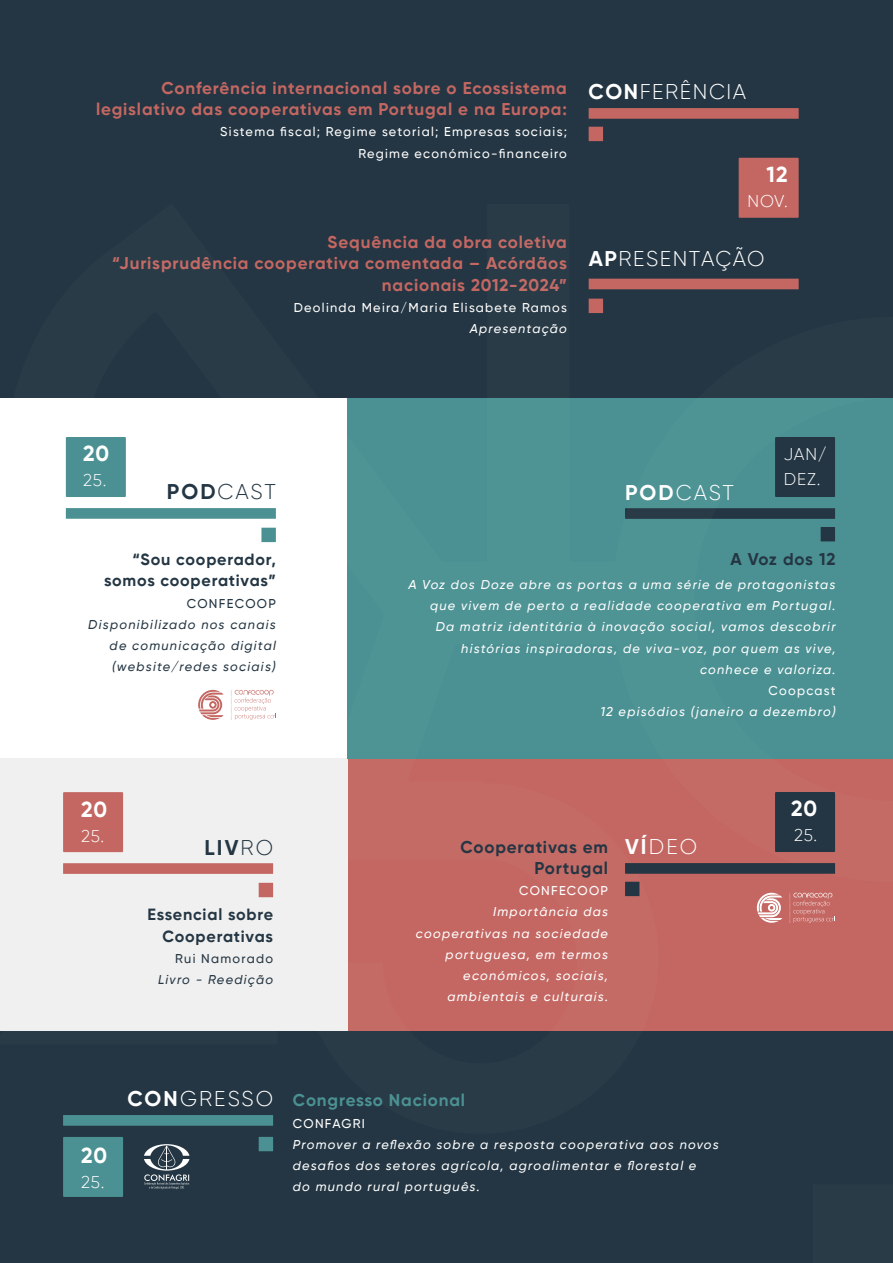
<style>
.page{position:relative;width:893px;height:1263px;background:#fff}
.page>*{position:absolute;margin:0;border:0;box-sizing:border-box;transform-origin:0 0}
.t1{font:700 21.75px "Gilroy";letter-spacing:.04em;color:#fff}
.t2{font:300 21.3px "Gilroy";letter-spacing:.075em;color:#fff}
.t3{font:300 21.3px "Gilroy";color:#243643}
.t4{font:700 21.3px "Gilroy";color:#243643}
.t5{font:700 16.95px/21.3px "Gilroy";letter-spacing:.05em;color:#c46762;text-align:right}
.t6{font:700 16.95px/21.3px "Gilroy";letter-spacing:.05em;color:#243643;text-align:right}
.t7{font:300 16.95px/24.9px "Gilroy";letter-spacing:.045em;color:#fff}
.t8{font:700 16.95px "Gilroy";letter-spacing:.05em;color:#4b9193}
.t9{font:700 16.2px/21.3px "Gilroy";letter-spacing:.05em;color:#243643;text-align:right}
.t10{font:italic 500 12.75px/21.3px "Gilroy";letter-spacing:.1em;color:#fff;text-align:right}
.t11{font:500 12.75px/21.3px "Gilroy";letter-spacing:.1em;color:#fff;text-align:right}
.t12{font:italic 500 12.75px/21.3px "Gilroy";letter-spacing:.1em;color:#243643;text-align:justify}
.t13{font:500 12.75px "Gilroy";letter-spacing:.1em;color:#243643}
.s1{font-weight:700}
.s2{font-weight:300}
</style>
<div class="page">
<div style="left:348px;top:758px;width:545px;height:292px;background:#c46762"></div>
<div style="left:0;top:1032px;width:893px;height:231px;background:#243643"></div>
<div style="left:348px;top:391px;width:545px;height:367px;background:#4b9193"></div>
<div style="left:0;top:0;width:893px;height:397px;background:#243643"></div>
<div style="left:739px;top:158px;width:60px;height:60px;background:#c46762"></div>
<svg style="left:589px;top:108px;width:210px;height:11px;background:#be6560"></svg>
<svg style="left:589px;top:127px;width:14px;height:14px"></svg>
<div style="left:589px;top:279px;width:210px;height:10px;background:#c46762"></div>
<svg style="left:589px;top:299px;width:14px;height:14px"></svg>
<svg style="left:0;top:689px;width:293px;height:343px;fill:#f0f0f0"></svg>
<svg style="left:300px;top:562px;width:358px;height:470px"></svg>
<svg style="left:613px;top:397px;width:280px;height:485px"></svg>
<div style="left:66px;top:437px;width:60px;height:60px;background:#4b9193"></div>
<svg style="left:66px;top:508px;width:210px;height:11px;background:#509496"></svg>
<svg style="left:261px;top:528px;width:15px;height:14px"></svg>
<div style="left:775px;top:792px;width:60px;height:60px;background:#243643"></div>
<svg style="left:625px;top:863px;width:210px;height:11px;background:#283743"></svg>
<svg style="left:625px;top:882px;width:14px;height:14px"></svg>
<svg style="left:231px;top:690px;width:46px;height:30px"></svg>
<svg style="left:198px;top:690px;width:26px;height:30px"></svg>
<svg style="left:790px;top:893px;width:45px;height:30px"></svg>
<svg style="left:757px;top:893px;width:25px;height:30px"></svg>
<div style="left:63px;top:792px;width:60px;height:60px;background:#c46762"></div>
<svg style="left:63px;top:863px;width:210px;height:11px;background:#c56b66"></svg>
<svg style="left:259px;top:883px;width:14px;height:14px"></svg>
<svg style="left:144px;top:1144px;width:45px;height:45px"></svg>
<div style="left:63px;top:1137px;width:60px;height:60px;background:#4b9193"></div>
<svg style="left:63px;top:1115px;width:210px;height:11px;background:#498e90"></svg>
<svg style="left:259px;top:1137px;width:14px;height:14px"></svg>
<h3 class="t5" style="left:96px;top:77px;width:472px">Conferência internacional sobre o Ecossistema legislativo das cooperativas em Portugal e na Europa:</h3>
<p class="t11" style="left:220px;top:121px;width:348px">Sistema fiscal; Regime setorial; Empresas sociais;<br>Regime económico-financeiro</p>
<h3 class="t5" style="left:112px;top:231px;width:456px">Sequência da obra coletiva<br>“Jurisprudência cooperativa comentada – Acórdãos nacionais 2012-2024”</h3>
<p class="t11" style="left:294px;top:297px;width:275px">Deolinda Meira/Maria Elisabete Ramos</p>
<p class="t10" style="left:470px;top:318px;width:99px">Apresentação</p>
<h2 class="t2" style="left:589px;top:79px;width:159px"><span class="s1">CON</span>FERÊNCIA</h2>
<h1 class="t1" style="left:767px;top:161px;width:23px">12</h1>
<h3 class="t7" style="left:747px;top:188px;width:42px">NOV.</h3>
<h2 class="t2" style="left:589px;top:246px;width:177px"><span class="s1">AP</span>RESENTAÇÃO</h2>
<h1 class="t1" style="left:83px;top:440px;width:28px">20</h1>
<h3 class="t7" style="left:83px;top:467px;width:25px">25.</h3>
<h2 class="t3" style="left:167px;top:479px;width:111px"><span class="s1">POD</span>CAST</h2>
<h2 class="t2" style="left:625px;top:479px;width:111px"><span class="s1">POD</span>CAST</h2>
<h3 class="t7" style="left:784px;top:442px;width:44px">JAN/<br>DEZ.</h3>
<p class="t9" style="left:104px;top:549px;width:173px">“Sou cooperador, somos cooperativas”</p>
<p class="t13" style="left:187px;top:595px;width:90px">CONFECOOP</p>
<p class="t12" style="left:110px;top:614px;width:168px;text-indent:-21px">Disponibilizado nos canais de comunicação digital (website/redes sociais)</p>
<h1 class="t1" style="left:81px;top:796px;width:28px">20</h1>
<h3 class="t7" style="left:81px;top:824px;width:25px">25.</h3>
<h2 class="t4" style="left:204px;top:834px;width:70px">LIV<span class="s2">RO</span></h2>
<p class="t9" style="left:148px;top:904px;width:127px">Essencial sobre<br>Cooperativas</p>
<p class="t13" style="left:175px;top:950px;width:99px">Rui Namorado</p>
<p class="t12" style="left:158px;top:969px;width:116px">Livro - Reedição</p>
<h3 class="t6" style="left:730px;top:548px;width:107px">A Voz dos 12</h3>
<p class="t10" style="left:408px;top:574px;width:429px">A Voz dos Doze abre as portas a uma série de protagonistas que vivem de perto a realidade cooperativa em Portugal.<br>Da matriz identitária à inovação social, vamos descobrir histórias inspiradoras, de viva-voz, por quem as vive, conhece e valoriza.</p>
<p class="t11" style="left:768px;top:680px;width:69px">Coopcast</p>
<p class="t10" style="left:600px;top:701px;width:237px">12 episódios (janeiro a dezembro)</p>
<h3 class="t6" style="left:460px;top:836px;width:149px">Cooperativas em<br>Portugal</h3>
<p class="t11" style="left:519px;top:880px;width:90px">CONFECOOP</p>
<p class="t10" style="left:416px;top:901px;width:194px">Importância das cooperativas na sociedade portuguesa, em termos económicos, sociais, ambientais e culturais.</p>
<h2 class="t2" style="left:625px;top:834px;width:73px"><span class="s1">VÍ</span>DEO</h2>
<h1 class="t1" style="left:791px;top:795px;width:28px">20</h1>
<h3 class="t7" style="left:794px;top:822px;width:25px">25.</h3>
<h1 class="t1" style="left:81px;top:1141px;width:28px">20</h1>
<h3 class="t7" style="left:81px;top:1169px;width:25px">25.</h3>
<h2 class="t2" style="left:127px;top:1086px;width:147px"><span class="s1">CON</span>GRESSO</h2>
<h3 class="t8" style="left:293px;top:1090px;width:174px">Congresso Nacional</h3>
<p class="t11" style="left:293px;top:1112px;width:74px">CONFAGRI</p>
<p class="t10" style="left:293px;top:1133px;width:427px;text-align:left">Promover a reflexão sobre a resposta cooperativa aos novos desafios dos setores agrícola, agroalimentar e florestal e<br>do mundo rural português.</p>
</div>
